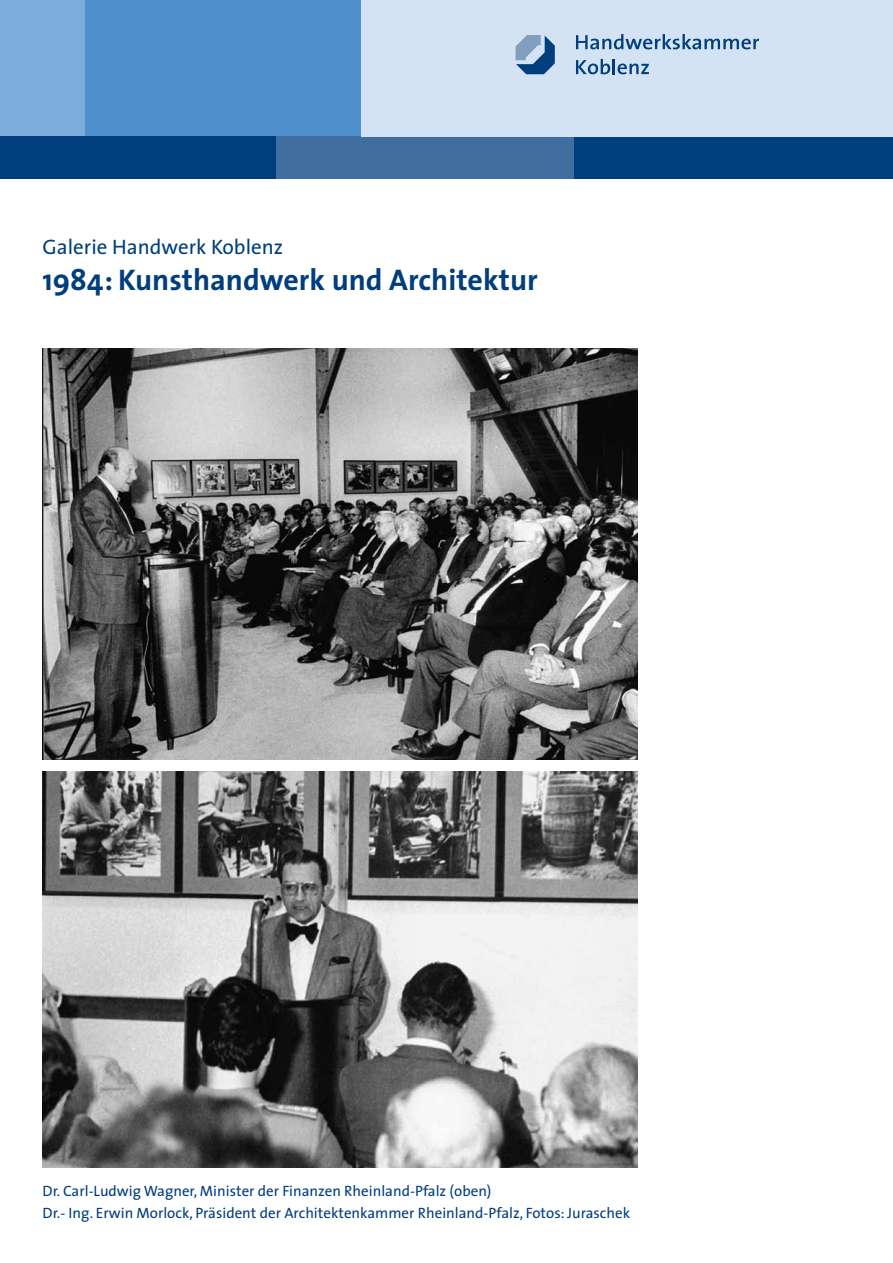
<style>
.page{position:relative;width:893px;height:1263px;background:#fff}
.page>*{position:absolute;margin:0;border:0;box-sizing:border-box;transform-origin:0 0}
.t1{font:700 30px "The Sans";color:#003e7e}
.t2{font:21px "The Sans";color:#003e7e}
.t3{font:15px/22.2px "The Sans";color:#003e7e}
</style>
<div class="page">
<div style="left:0;top:0;width:85px;height:136px;background:#7cacda"></div>
<div style="left:85px;top:0;width:340px;height:136px;background:#5091cd"></div>
<div style="left:574px;top:136px;width:319px;height:43px;background:#003e7e"></div>
<div style="left:0;top:136px;width:276px;height:43px;background:#003e7e"></div>
<div style="left:276px;top:136px;width:298px;height:43px;background:#406e9e"></div>
<div style="left:361px;top:0;width:532px;height:136px;background:#d3e3f3"></div>
<svg style="left:576px;top:34px;width:183px;height:15px"></svg>
<svg style="left:576px;top:59px;width:73px;height:15px"></svg>
<svg style="left:516px;top:35px;width:39px;height:39px"></svg>
<img style="left:43px;top:772px;width:594px;height:395px">
<img style="left:43px;top:349px;width:594px;height:410px">
<h2 class="t2" style="left:43px;top:233px;width:242px">Galerie Handwerk Koblenz</h2>
<h1 class="t1" style="left:43px;top:261px;width:497px">1984: Kunsthandwerk und Architektur</h1>
<p class="t3" style="left:43px;top:1179px;width:589px">Dr. Carl-Ludwig Wagner, Minister der Finanzen Rheinland-Pfalz (oben)<br>Dr.- Ing. Erwin Morlock, Präsident der Architektenkammer Rheinland-Pfalz, Fotos: Juraschek</p>
</div>
